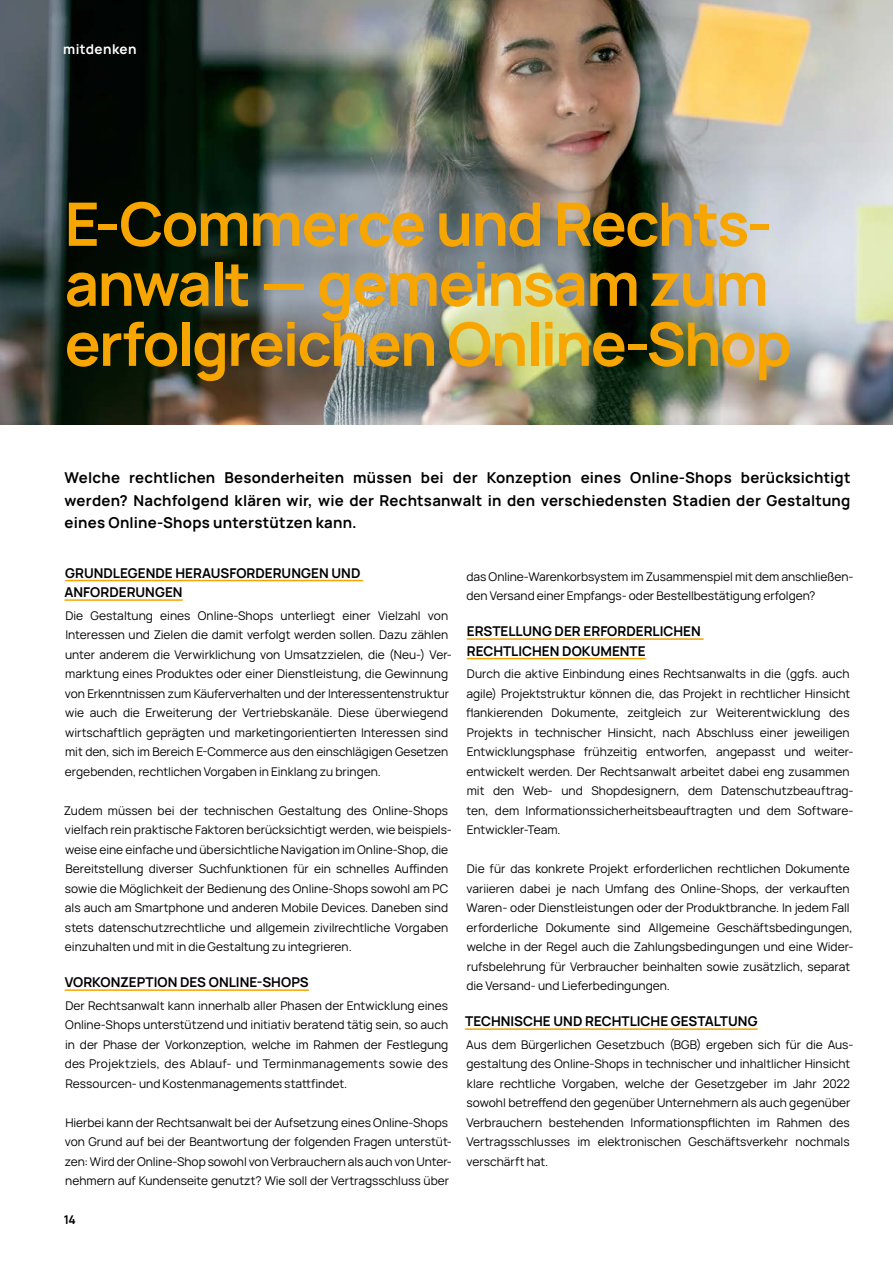
<style>
.page{position:relative;width:893px;height:1263px;background:#fff}
.page>*{position:absolute;margin:0;border:0;box-sizing:border-box;transform-origin:0 0}
.t1{font:700 60px/60px "Manrope";letter-spacing:-.03em;color:#f7a500}
.t2{font:700 15px/22.5px "Manrope";letter-spacing:.015em;color:#000;text-align:justify}
.t3{font:700 13.5px/19.5px "Manrope";color:#000}
.t4{font:700 13.5px "Manrope";letter-spacing:.03em;color:#fff}
.t5{font:12px/19.5px "Manrope";color:#000}
.t6{font:700 12px "Manrope";color:#000}
</style>
<div class="page">
<img style="left:0;top:0;width:893px;height:424px">
<hr style="left:65px;top:580px;width:298px;height:1px;background:#f7a500">
<hr style="left:65px;top:599px;width:118px;height:2px;background:#f7a500">
<hr style="left:65px;top:989px;width:244px;height:2px;background:#f7a500">
<hr style="left:467px;top:638px;width:236px;height:2px;background:#f7a500">
<hr style="left:467px;top:658px;width:179px;height:1px;background:#f7a500">
<hr style="left:465px;top:1028px;width:293px;height:2px;background:#f7a500">
<p class="t4" style="left:63px;top:38px;width:75px">mitdenken</p>
<h1 class="t1" style="left:65px;top:189px;width:729px">E-Commerce und Rechts&shy;anwalt — gemeinsam zum erfolgreichen Online-Shop</h1>
<p class="t2" style="left:65px;top:465px;width:787px">Welche rechtlichen Besonderheiten müssen bei der Konzeption eines Online-Shops berücksichtigt werden? Nachfolgend klären wir, wie der Rechtsanwalt in den verschiedensten Stadien der Gestaltung eines Online-Shops unterstützen kann.</p>
<p class="t3" style="left:65px;top:562px;width:297px">GRUNDLEGENDE HERAUSFORDERUNGEN UND<br>ANFORDERUNGEN</p>
<p class="t5" style="left:65px;top:605px;width:389px">Die Gestaltung eines Online-Shops unterliegt einer Vielzahl von Interessen und Zielen die damit verfolgt werden sollen. Dazu zählen unter anderem die Verwirklichung von Umsatzzielen, die (Neu-) Ver&shy;marktung eines Produktes oder einer Dienstleistung, die Gewinnung von Erkenntnissen zum Käuferverhalten und der Interessentenstruktur wie auch die Erweiterung der Vertriebskanäle. Diese überwiegend wirtschaftlich geprägten und marketingorientierten Interessen sind mit den, sich im Bereich E-Commerce aus den einschlägigen Gesetzen ergebenden, rechtlichen Vorgaben in Einklang zu bringen.</p>
<p class="t5" style="left:64px;top:800px;width:390px">Zudem müssen bei der technischen Gestaltung des Online-Shops vielfach rein praktische Faktoren berücksichtigt werden, wie beispiels&shy;weise eine einfache und übersichtliche Navigation im Online-Shop, die Bereitstellung diverser Suchfunktionen für ein schnelles Auffinden sowie die Möglichkeit der Bedienung des Online-Shops sowohl am PC als auch am Smartphone und anderen Mobile Devices. Daneben sind stets datenschutzrechtliche und allgemein zivilrechtliche Vorgaben einzuhalten und mit in die Gestaltung zu integrieren.</p>
<p class="t3" style="left:65px;top:971px;width:246px">VORKONZEPTION DES ONLINE-SHOPS</p>
<p class="t5" style="left:65px;top:995px;width:385px;text-align:justify">Der Rechtsanwalt kann innerhalb aller Phasen der Entwicklung eines Online-Shops unterstützend und initiativ beratend tätig sein, so auch in der Phase der Vorkonzeption, welche im Rahmen der Festlegung des Projektziels, des Ablauf- und Terminmanagements sowie des Ressourcen- und Kostenmanagements stattfindet.</p>
<p class="t5" style="left:65px;top:1112px;width:389px">Hierbei kann der Rechtsanwalt bei der Aufsetzung eines Online-Shops von Grund auf bei der Beantwortung der folgenden Fragen unterstüt&shy;zen: Wird der Online-Shop sowohl von Verbrauchern als auch von Unter&shy;nehmern auf Kundenseite genutzt? Wie soll der Vertragsschluss über</p>
<p class="t6" style="left:64px;top:1210px;width:14px">14</p>
<p class="t5" style="left:466px;top:566px;width:389px">das Online-Warenkorbsystem im Zusammenspiel mit dem anschließen&shy;den Versand einer Empfangs- oder Bestellbestätigung erfolgen?</p>
<p class="t3" style="left:467px;top:620px;width:235px">ERSTELLUNG DER ERFORDERLICHEN<br>RECHTLICHEN DOKUMENTE</p>
<p class="t5" style="left:466px;top:663px;width:389px">Durch die aktive Einbindung eines Rechtsanwalts in die (ggfs. auch agile) Projektstruktur können die, das Projekt in rechtlicher Hinsicht flankierenden Dokumente, zeitgleich zur Weiterentwicklung des Projekts in technischer Hinsicht, nach Abschluss einer jeweiligen Entwicklungsphase frühzeitig entworfen, angepasst und weiter&shy;entwickelt werden. Der Rechtsanwalt arbeitet dabei eng zusammen mit den Web- und Shopdesignern, dem Datenschutzbeauftrag&shy;ten, dem Informationssicherheitsbeauftragten und dem Software-Entwickler-Team.</p>
<p class="t5" style="left:466px;top:858px;width:389px">Die für das konkrete Projekt erforderlichen rechtlichen Dokumente variieren dabei je nach Umfang des Online-Shops, der verkauften Waren- oder Dienstleistungen oder der Produktbranche. In jedem Fall erforderliche Dokumente sind Allgemeine Geschäftsbedingungen, welche in der Regel auch die Zahlungsbedingungen und eine Wider&shy;rufsbelehrung für Verbraucher beinhalten sowie zusätzlich, separat die Versand- und Lieferbedingungen.</p>
<p class="t3" style="left:465px;top:1010px;width:294px">TECHNISCHE UND RECHTLICHE GESTALTUNG</p>
<p class="t5" style="left:466px;top:1034px;width:389px">Aus dem Bürgerlichen Gesetzbuch (BGB) ergeben sich für die Aus&shy;gestaltung des Online-Shops in technischer und inhaltlicher Hinsicht klare rechtliche Vorgaben, welche der Gesetzgeber im Jahr 2022 sowohl betreffend den gegenüber Unternehmern als auch gegenüber Verbrauchern bestehenden Informationspflichten im Rahmen des Vertragsschlusses im elektronischen Geschäftsverkehr nochmals verschärft hat.</p>
</div>
